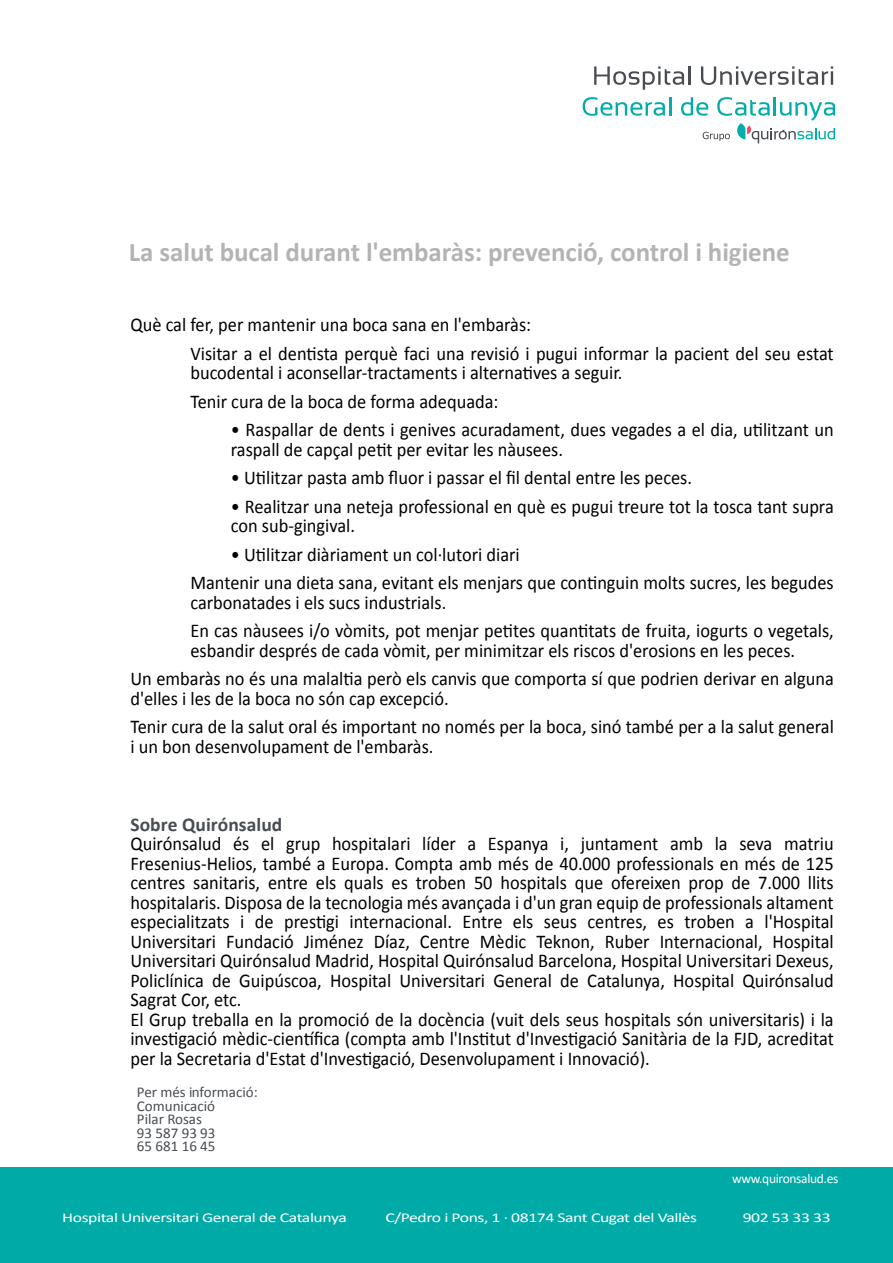
<style>
.page{position:relative;width:893px;height:1263px;background:#fff}
.page>*{position:absolute;margin:0;border:0;box-sizing:border-box;transform-origin:0 0}
.t1{font:700 27px "Calibri";letter-spacing:-.005em;color:rgb(0 0 0/.3)}
.t2{font:19.5px/19.5px "Calibri";color:#000;scale:.94 1}
.t3{font:700 19.5px "Calibri";letter-spacing:.005em;color:#474c52}
.t4{font:15px/13.5px "Calibri";color:#474c52}
.t5{font:13.5px "Calibri";letter-spacing:-.025em;color:#fff;scale:1.31 1}
.t6{font:13.5px "Calibri";letter-spacing:-.025em;color:#fff}
</style>
<div class="page">
<div style="left:0;top:1167px;width:893px;height:96px;background:#00aaa6"></div>
<svg style="left:594px;top:66px;width:96px;height:24px"></svg>
<svg style="left:701px;top:66px;width:132px;height:19px"></svg>
<svg style="left:583px;top:97px;width:88px;height:19px"></svg>
<svg style="left:681px;top:97px;width:154px;height:46px"></svg>
<h1 class="t1" style="left:129px;top:235px;width:662px">La salut bucal durant l'embaràs: prevenció, control i higiene</h1>
<p class="t2" style="left:190px;top:310px;width:686px;line-height:28.5px;text-indent:-60px">Què cal fer, per mantenir una boca sana en l'embaràs:<br>Visitar a el dentista perquè faci una revisió i pugui informar la pacient del seu estat</p>
<p class="t2" style="left:190px;top:358px;width:461px;line-height:28.5px">bucodental i aconsellar-tractaments i alternatives a seguir.<br>Tenir cura de la boca de forma adequada:</p>
<p class="t2" style="left:231px;top:420px;width:643px">• Raspallar de dents i genives acuradament, dues vegades a el dia, utilitzant un raspall de capçal petit per evitar les nàusees.</p>
<p class="t2" style="left:231px;top:468px;width:492px">• Utilitzar pasta amb fluor i passar el fil dental entre les peces.</p>
<p class="t2" style="left:231px;top:496px;width:643px">• Realitzar una neteja professional en què es pugui treure tot la tosca tant supra con sub-gingival.</p>
<p class="t2" style="left:190px;top:540px;width:686px;line-height:28.5px;text-indent:40px">• Utilitzar diàriament un col·lutori diari<br>Mantenir una dieta sana, evitant els menjars que continguin molts sucres, les begudes</p>
<p class="t2" style="left:190px;top:588px;width:686px;line-height:28.5px">carbonatades i els sucs industrials.<br>En cas nàusees i/o vòmits, pot menjar petites quantitats de fruita, iogurts o vegetals,</p>
<p class="t2" style="left:130px;top:636px;width:750px;line-height:28.5px;text-indent:60px">esbandir després de cada vòmit, per minimitzar els riscos d'erosions en les peces.<br>Un embaràs no és una malaltia però els canvis que comporta sí que podrien derivar en alguna</p>
<p class="t2" style="left:130px;top:684px;width:750px;line-height:28.5px">d'elles i les de la boca no són cap excepció.<br>Tenir cura de la salut oral és important no només per la boca, sinó també per a la salut general</p>
<p class="t2" style="left:130px;top:736px;width:324px">i un bon desenvolupament de l'embaràs.</p>
<p class="t3" style="left:130px;top:812px;width:153px">Sobre Quirónsalud</p>
<p class="t2" style="left:130px;top:834px;width:750px">Quirónsalud és el grup hospitalari líder a Espanya i, juntament amb la seva matriu Fresenius-Helios, també a Europa. Compta amb més de 40.000 professionals en més de 125 centres sanitaris, entre els quals es troben 50 hospitals que ofereixen prop de 7.000 llits hospitalaris. Disposa de la tecnologia més avançada i d'un gran equip de professionals altament especialitzats i de prestigi internacional. Entre els seus centres, es troben a l'Hospital Universitari Fundació Jiménez Díaz, Centre Mèdic Teknon, Ruber Internacional, Hospital Universitari Quirónsalud Madrid, Hospital Quirónsalud Barcelona, Hospital Universitari Dexeus, Policlínica de Guipúscoa, Hospital Universitari General de Catalunya, Hospital Quirónsalud Sagrat Cor, etc.<br>El Grup treballa en la promoció de la docència (vuit dels seus hospitals són universitaris) i la investigació mèdic-científica (compta amb l'Institut d'Investigació Sanitària de la FJD, acreditat per la Secretaria d'Estat d'Investigació, Desenvolupament i Innovació).</p>
<p class="t4" style="left:137px;top:1085px;width:122px">Per més informació:<br>Comunicació<br>Pilar Rosas<br>93 587 93 93<br>65 681 16 45</p>
<p class="t6" style="left:732px;top:1170px;width:108px">www.quironsalud.es</p>
<p class="t5" style="left:62px;top:1209px;width:219px">Hospital Universitari General de Catalunya</p>
<p class="t5" style="left:385px;top:1209px;width:239px">C/Pedro i Pons, 1 · 08174 Sant Cugat del Vallès</p>
<p class="t5" style="left:743px;top:1209px;width:69px">902 53 33 33</p>
</div>
